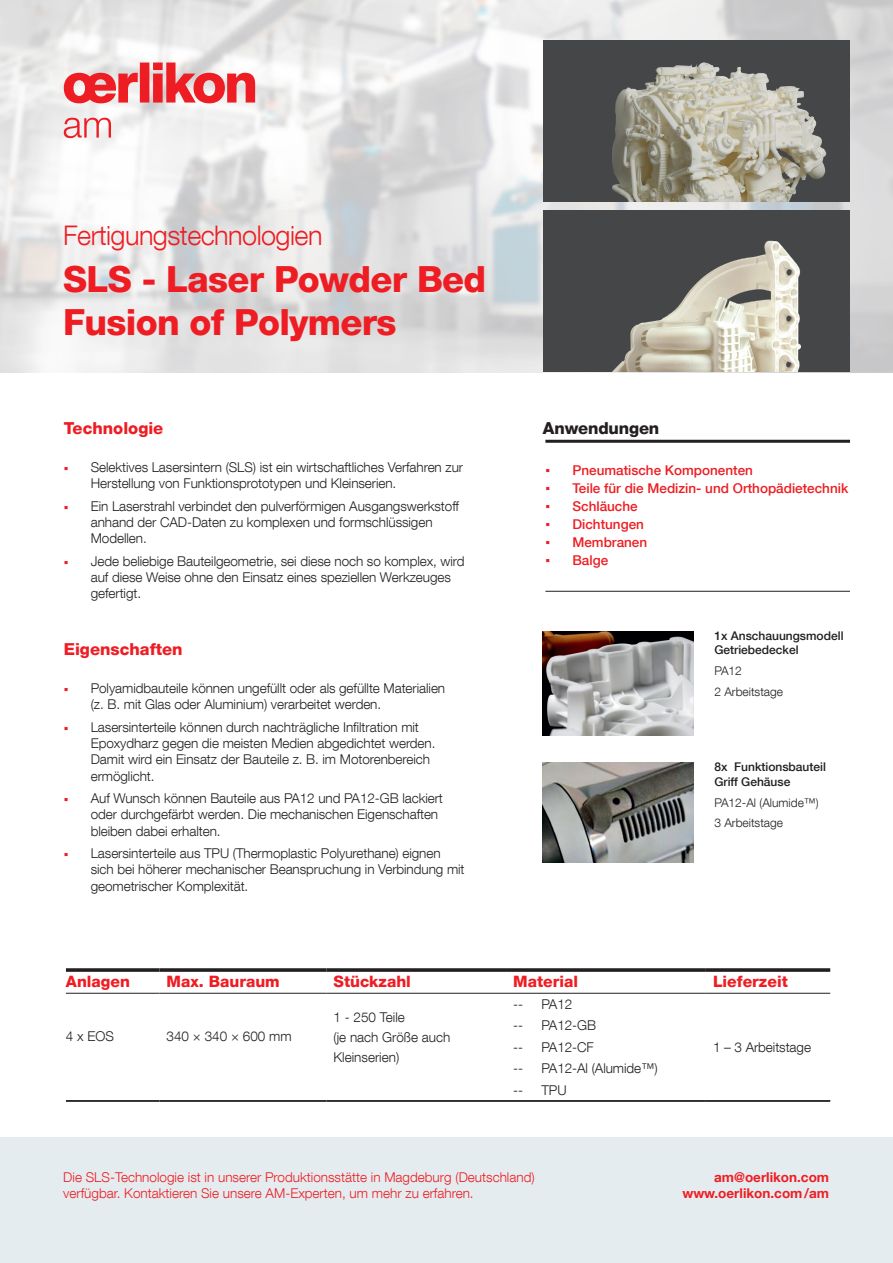
<style>
.page{position:relative;width:893px;height:1263px;background:#fff}
.page>*{position:absolute;margin:0;border:0;box-sizing:border-box;transform-origin:0 0}
.Aufzählung{font:800 36px/43.2px "Helvetica Neue LT Com";letter-spacing:-.02em;color:#ee1d23}
.Aufzählung-2{font:300 27px "Helvetica Neue LT Com";letter-spacing:-.02em;color:#ee1d23}
.Subtitle_red{font:800 16.5px "Helvetica Neue LT Com";color:#ee1d23}
.Copytext_e{font:800 16.5px "Helvetica Neue LT Com";letter-spacing:-.01em;color:#231f20}
.Subtitle_Table_red{font:800 15.75px "Helvetica Neue LT Com";color:#ee1d23}
.Copytext_Table{font:300 13.5px/16.2px "Helvetica Neue LT Com";letter-spacing:-.005em;color:#231f20}
.t1{font:300 13.5px/16.2px "Helvetica Neue LT Com";color:#ee1d23}
.t2{font:500 13.5px "Helvetica Neue LT Com";color:#ee1d23}
.Grundtext{font:300 13.5px "Helvetica Neue LT Com";letter-spacing:-.005em;color:#231f20}
.t3{font:700 13.5px "Helvetica Neue LT Com";color:#ee1d23}
.Grundtext-2{font:500 12px/14.4px "Helvetica Neue LT Com";color:#231f20}
.Grundtext-3{font:300 12px "Helvetica Neue LT Com";color:#231f20}
.s1{font-family:"Arial Narrow";font-weight:400;color:#ee1d23}
.s2{font-family:"Arial Narrow";font-weight:400}
</style>
<div class="page">
<div style="left:0;top:1137px;width:893px;height:126px;background:#e5ecef"></div>
<img style="left:0;top:0;width:893px;height:372px">
<hr style="left:545px;top:440px;width:305px;height:3px;background:#231f20">
<hr style="left:545px;top:591px;width:305px;height:1px;background:#231f20">
<div style="left:543px;top:40px;width:306px;height:162px;background:#454647"></div>
<img style="left:612px;top:63px;width:189px;height:139px">
<img style="left:543px;top:210px;width:306px;height:162px">
<img style="left:543px;top:631px;width:150px;height:105px">
<img style="left:543px;top:763px;width:150px;height:100px">
<hr style="left:159px;top:1100px;width:167px;height:2px;background:#231f20">
<svg style="left:66px;top:968px;width:93px;height:4px"></svg>
<hr style="left:66px;top:993px;width:93px;height:1px;background:#231f20">
<svg style="left:159px;top:968px;width:167px;height:4px"></svg>
<hr style="left:159px;top:993px;width:167px;height:1px;background:#231f20">
<svg style="left:326px;top:968px;width:180px;height:4px"></svg>
<svg style="left:506px;top:968px;width:200px;height:4px"></svg>
<svg style="left:706px;top:968px;width:124px;height:4px"></svg>
<hr style="left:326px;top:993px;width:180px;height:1px;background:#231f20">
<hr style="left:506px;top:993px;width:200px;height:1px;background:#231f20">
<hr style="left:706px;top:993px;width:124px;height:1px;background:#231f20">
<hr style="left:66px;top:1100px;width:93px;height:2px;background:#231f20">
<hr style="left:326px;top:1100px;width:180px;height:2px;background:#231f20">
<hr style="left:506px;top:1100px;width:200px;height:2px;background:#231f20">
<hr style="left:706px;top:1100px;width:124px;height:2px;background:#231f20">
<svg style="left:64px;top:63px;width:191px;height:40px"></svg>
<svg style="left:64px;top:118px;width:47px;height:20px"></svg>
<p class="Aufzählung-2" style="left:63px;top:219px;width:261px">Fertigungstechnologien</p>
<p class="Aufzählung" style="left:63px;top:258px;width:424px">SLS - Laser Powder Bed<br>Fusion of Polymers</p>
<p class="Subtitle_red" style="left:64px;top:418px;width:101px">Technologie</p>
<p class="Copytext_Table" style="left:91px;top:459px;width:374px;text-indent:-27px"><span class="s1">▪</span> Selektives Lasersintern (SLS) ist ein wirtschaftliches Verfahren zur<br>Herstellung von Funktionsprototypen und Kleinserien.</p>
<p class="Copytext_Table" style="left:91px;top:498px;width:370px;text-indent:-27px"><span class="s1">▪</span> Ein Laserstrahl verbindet den pulverförmigen Ausgangswerkstoff anhand der CAD-Daten zu komplexen und formschlüssigen<br>Modellen.</p>
<p class="Copytext_Table" style="left:91px;top:553px;width:375px;text-indent:-27px"><span class="s1">▪</span> Jede beliebige Bauteilgeometrie, sei diese noch so komplex, wird auf diese Weise ohne den Einsatz eines speziellen Werkzeuges gefertigt.</p>
<p class="Subtitle_red" style="left:64px;top:639px;width:120px">Eigenschaften</p>
<p class="Copytext_Table" style="left:91px;top:680px;width:356px;text-indent:-27px"><span class="s1">▪</span> Polyamidbauteile können ungefüllt oder als gefüllte Materialien (z. B. mit Glas oder Aluminium) verarbeitet werden.</p>
<p class="Copytext_Table" style="left:91px;top:719px;width:346px;text-indent:-27px"><span class="s1">▪</span> Lasersinterteile können durch nachträgliche Infiltration mit Epoxydharz gegen die meisten Medien abgedichtet werden.<br>Damit wird ein Einsatz der Bauteile z. B. im Motorenbereich ermöglicht.</p>
<p class="Copytext_Table" style="left:91px;top:790px;width:354px;text-indent:-27px"><span class="s1">▪</span> Auf Wunsch können Bauteile aus PA12 und PA12-GB lackiert oder durchgefärbt werden. Die mechanischen Eigenschaften bleiben dabei erhalten.</p>
<p class="Copytext_Table" style="left:91px;top:845px;width:375px;text-indent:-27px"><span class="s1">▪</span> Lasersinterteile aus TPU (Thermoplastic Polyurethane) eignen sich bei höherer mechanischer Beanspruchung in Verbindung mit geometrischer Komplexität.</p>
<p class="Copytext_e" style="left:543px;top:418px;width:118px">Anwendungen</p>
<p class="t2" style="left:545px;top:462px;width:209px"><span class="s2">▪</span> Pneumatische Komponenten</p>
<p class="t2" style="left:545px;top:480px;width:304px"><span class="s2">▪</span> Teile für die Medizin- und Orthopädietechnik</p>
<p class="t2" style="left:545px;top:498px;width:94px"><span class="s2">▪</span> Schläuche</p>
<p class="t2" style="left:545px;top:516px;width:100px"><span class="s2">▪</span> Dichtungen</p>
<p class="t2" style="left:545px;top:534px;width:103px"><span class="s2">▪</span> Membranen</p>
<p class="t2" style="left:545px;top:552px;width:64px"><span class="s2">▪</span> Balge</p>
<p class="Grundtext-2" style="left:714px;top:628px;width:131px">1x Anschauungsmodell<br>Getriebedeckel</p>
<p class="Grundtext-3" style="left:714px;top:664px;width:29px">PA12</p>
<p class="Grundtext-3" style="left:714px;top:684px;width:70px">2 Arbeitstage</p>
<p class="Grundtext-2" style="left:714px;top:760px;width:113px">8x Funktionsbauteil<br>Griff Gehäuse</p>
<p class="Grundtext-3" style="left:714px;top:795px;width:106px">PA12-Al (Alumide™)</p>
<p class="Grundtext-3" style="left:714px;top:816px;width:70px">3 Arbeitstage</p>
<p class="Subtitle_Table_red" style="left:66px;top:972px;width:65px">Anlagen</p>
<p class="Subtitle_Table_red" style="left:167px;top:972px;width:115px">Max. Bauraum</p>
<p class="Subtitle_Table_red" style="left:334px;top:972px;width:79px">Stückzahl</p>
<p class="Subtitle_Table_red" style="left:513px;top:972px;width:66px">Material</p>
<p class="Subtitle_Table_red" style="left:713px;top:972px;width:76px">Lieferzeit</p>
<p class="Grundtext" style="left:66px;top:1028px;width:50px">4 x EOS</p>
<p class="Grundtext" style="left:167px;top:1028px;width:127px">340 × 340 × 600 mm</p>
<p class="Copytext_Table" style="left:334px;top:1009px;width:73px">1 - 250 Teile</p>
<p class="Copytext_Table" style="left:334px;top:1027px;width:118px;line-height:19.8px">(je nach Größe auch<br>Kleinserien)</p>
<p class="Grundtext" style="left:513px;top:996px;width:11px">--</p>
<p class="Grundtext" style="left:541px;top:996px;width:32px">PA12</p>
<p class="Grundtext" style="left:513px;top:1017px;width:11px">--</p>
<p class="Grundtext" style="left:541px;top:1017px;width:56px">PA12-GB</p>
<p class="Grundtext" style="left:513px;top:1039px;width:11px">--</p>
<p class="Grundtext" style="left:541px;top:1039px;width:54px">PA12-CF</p>
<p class="Grundtext" style="left:513px;top:1060px;width:11px">--</p>
<p class="Grundtext" style="left:541px;top:1060px;width:118px">PA12-Al (Alumide™)</p>
<p class="Grundtext" style="left:513px;top:1082px;width:11px">--</p>
<p class="Grundtext" style="left:541px;top:1082px;width:27px">TPU</p>
<p class="Grundtext" style="left:713px;top:1039px;width:99px">1 – 3 Arbeitstage</p>
<p class="t1" style="left:63px;top:1169px;width:473px">Die SLS-Technologie ist in unserer Produktionsstätte in Magdeburg (Deutschland) verfügbar. Kontaktieren Sie unsere AM-Experten, um mehr zu erfahren.</p>
<p class="t3" style="left:714px;top:1169px;width:116px">am@oerlikon.com</p>
<p class="t3" style="left:682px;top:1185px;width:148px">www.oerlikon.com/am</p>
</div>
